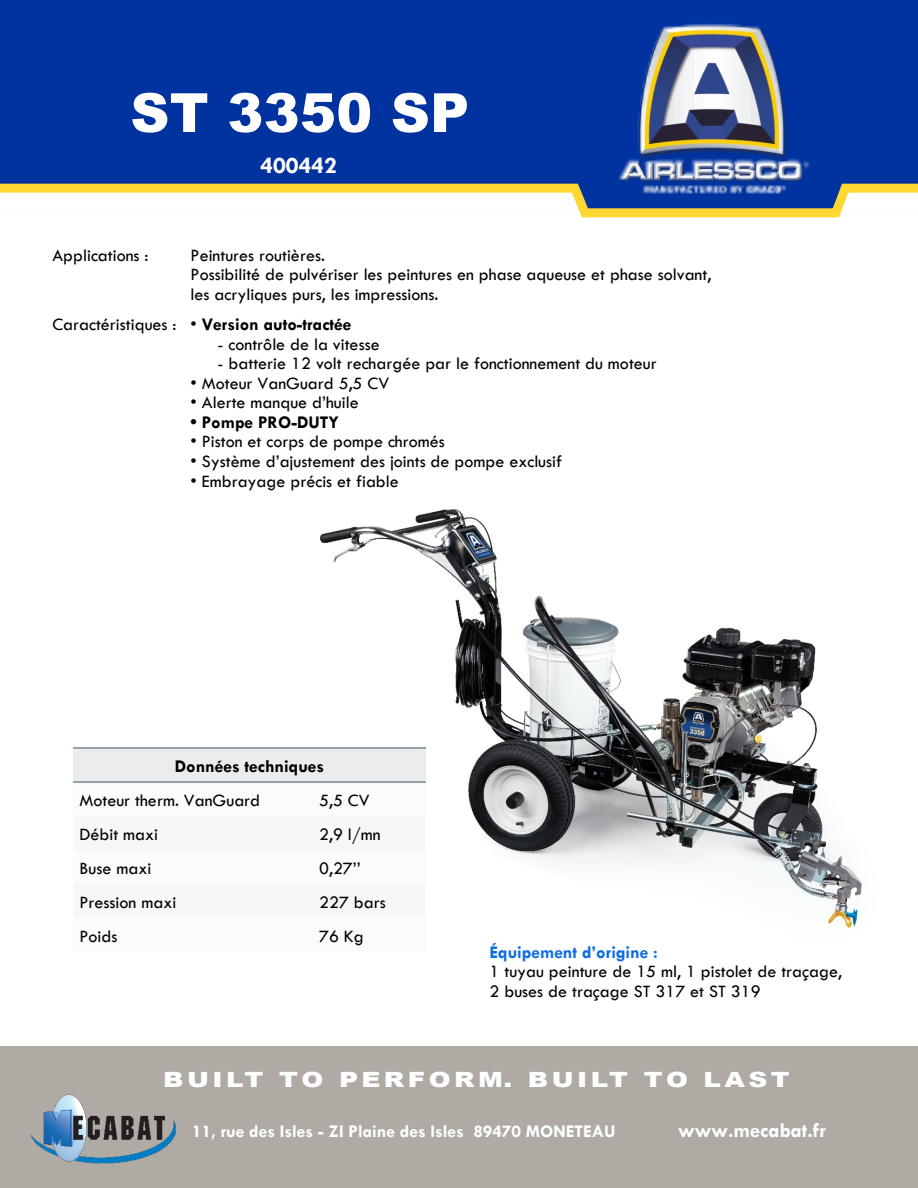
<style>
.page{position:relative;width:918px;height:1188px;background:#fff}
.page>*{position:absolute;margin:0;border:0;box-sizing:border-box;transform-origin:0 0}
.t1{font:900 54px "Arial";letter-spacing:.005em;color:#fff}
.t2{font:700 24px "Tw Cen";color:#fff}
.t3{font:900 21px "Arial";letter-spacing:.13em;color:#fefefe;scale:1.25 1}
.t4{font:700 21px "Tw Cen";color:#fff}
.t5{font:18px/19.6px "Tw Cen";color:#000}
.t6{font:700 18px "Tw Cen";color:#000}
.t7{font:700 18px "Tw Cen";color:#fff}
.t8{font:700 18px "Tw Cen";color:#0f6de1}
.s1{font-weight:400}
</style>
<div class="page">
<img style="left:0;top:182px;width:918px;height:2px">
<svg style="left:0;top:184px;width:918px;height:33px"></svg>
<div style="left:0;top:1046px;width:918px;height:142px;background:#b0aaa5"></div>
<img style="left:30px;top:1094px;width:147px;height:70px">
<div style="left:0;top:0;width:918px;height:182px;background:#0033a0"></div>
<img style="left:603px;top:7px;width:222px;height:211px">
<img style="left:320px;top:509px;width:542px;height:419px">
<div style="left:73px;top:748px;width:353px;height:34px;background:#eaecee"></div>
<div style="left:73px;top:782px;width:230px;height:34px;background:#fafbfb"></div>
<div style="left:303px;top:782px;width:123px;height:34px;background:#fafbfb"></div>
<div style="left:73px;top:816px;width:230px;height:34px;background:#f6f7f8"></div>
<div style="left:303px;top:816px;width:123px;height:34px;background:#f6f7f8"></div>
<div style="left:73px;top:850px;width:230px;height:34px;background:#fafbfb"></div>
<div style="left:303px;top:850px;width:123px;height:34px;background:#fafbfb"></div>
<div style="left:73px;top:884px;width:230px;height:34px;background:#f6f7f8"></div>
<div style="left:303px;top:884px;width:123px;height:34px;background:#f6f7f8"></div>
<div style="left:73px;top:918px;width:230px;height:34px;background:#fafbfb"></div>
<div style="left:303px;top:918px;width:123px;height:34px;background:#fafbfb"></div>
<hr style="left:73px;top:747px;width:230px;height:2px;background:#96a2aa">
<hr style="left:303px;top:747px;width:123px;height:2px;background:#96a2aa">
<hr style="left:73px;top:781px;width:230px;height:2px;background:#96a2aa">
<hr style="left:303px;top:781px;width:123px;height:2px;background:#96a2aa">
<h1 class="t1" style="left:130px;top:93px;width:340px">ST 3350 SP</h1>
<h2 class="t2" style="left:261px;top:156px;width:78px">400442</h2>
<p class="t5" style="left:52px;top:247px;width:98px">Applications :</p>
<p class="t5" style="left:52px;top:316px;width:126px">Caractéristiques :</p>
<p class="t5" style="left:191px;top:247px;width:522px">Peintures routières.<br>Possibilité de pulvériser les peintures en phase aqueuse et phase solvant, les acryliques purs, les impressions.</p>
<p class="t6" style="left:191px;top:318px;width:162px"><span class="s1">•</span> Version auto-tractée</p>
<p class="t5" style="left:218px;top:335px;width:164px">- contrôle de la vitesse</p>
<p class="t5" style="left:218px;top:355px;width:441px">- batterie 12 volt rechargée par le fonctionnement du moteur</p>
<p class="t5" style="left:191px;top:374px;width:200px">• Moteur VanGuard 5,5 CV</p>
<p class="t5" style="left:191px;top:394px;width:170px">• Alerte manque d’huile</p>
<p class="t6" style="left:191px;top:415px;width:150px">• Pompe PRO-DUTY</p>
<p class="t5" style="left:191px;top:433px;width:256px">• Piston et corps de pompe chromés</p>
<p class="t5" style="left:191px;top:453px;width:373px">• Système d’ajustement des joints de pompe exclusif</p>
<p class="t5" style="left:191px;top:472px;width:210px">• Embrayage précis et fiable</p>
<p class="t6" style="left:175px;top:759px;width:151px">Données techniques</p>
<p class="t5" style="left:80px;top:791px;width:182px">Moteur therm. VanGuard</p>
<p class="t5" style="left:319px;top:791px;width:52px">5,5 CV</p>
<p class="t5" style="left:80px;top:825px;width:80px">Débit maxi</p>
<p class="t5" style="left:319px;top:825px;width:63px">2,9 l/mn</p>
<p class="t5" style="left:80px;top:859px;width:73px">Buse maxi</p>
<p class="t5" style="left:319px;top:859px;width:43px">0,27’’</p>
<p class="t5" style="left:80px;top:893px;width:98px">Pression maxi</p>
<p class="t5" style="left:319px;top:893px;width:68px">227 bars</p>
<p class="t5" style="left:80px;top:927px;width:39px">Poids</p>
<p class="t5" style="left:319px;top:927px;width:46px">76 Kg</p>
<p class="t8" style="left:490px;top:945px;width:170px">Équipement d’origine :</p>
<p class="t5" style="left:490px;top:963px;width:354px">1 tuyau peinture de 15 ml, 1 pistolet de traçage,<br>2 buses de traçage ST 317 et ST 319</p>
<p class="t3" style="left:163px;top:1072px;width:503px">BUILT TO PERFORM. BUILT TO LAST</p>
<p class="t7" style="left:192px;top:1125px;width:425px">11, rue des Isles - ZI Plaine des Isles 89470 MONETEAU</p>
<p class="t4" style="left:678px;top:1123px;width:149px">www.mecabat.fr</p>
</div>
